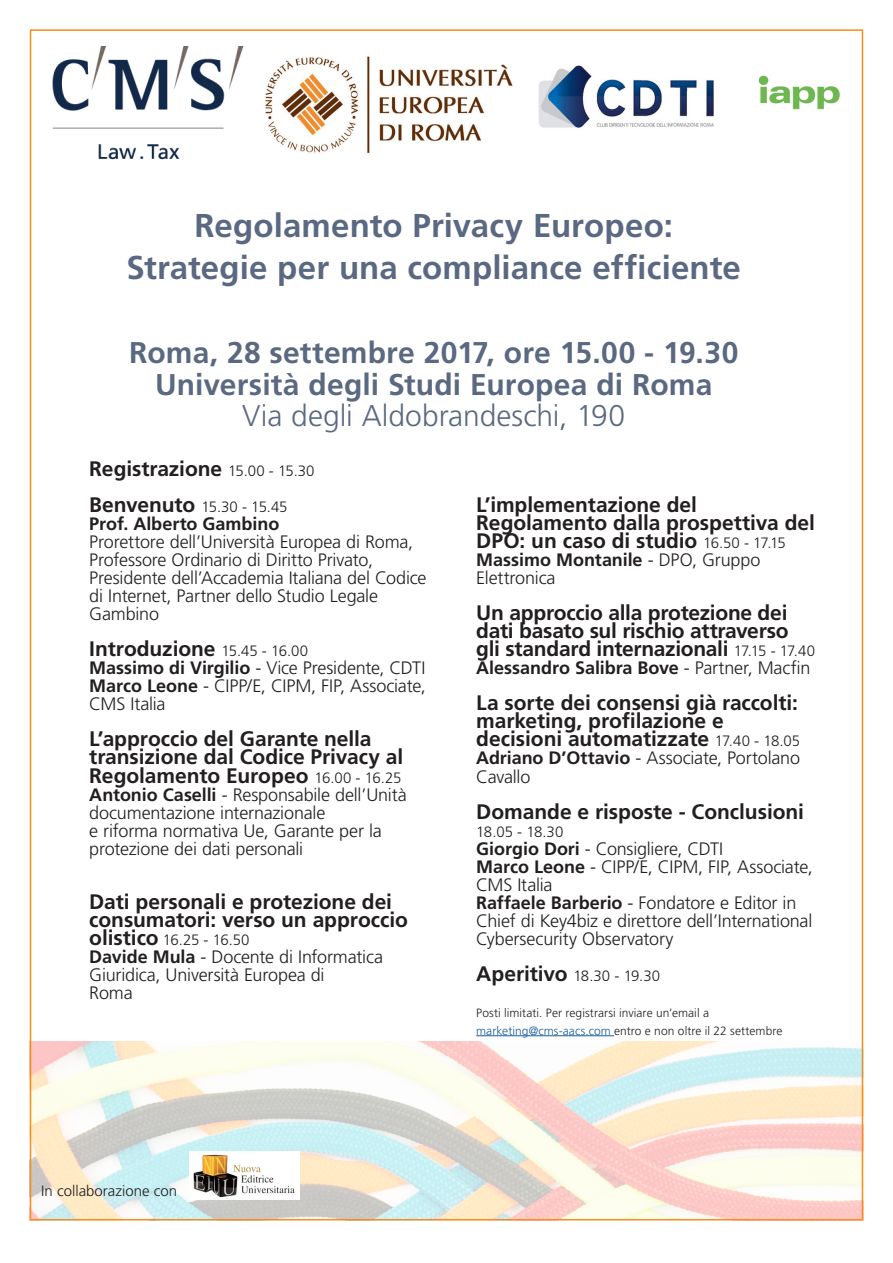
<style>
.page{position:relative;width:893px;height:1263px;background:#fff}
.page>*{position:absolute;margin:0;border:0;box-sizing:border-box;transform-origin:0 0}
._11_1_b_Title_headin{font:700 33px/42px "Frutiger LT Pro";letter-spacing:.005em;color:#5a6981;text-align:center}
._11_1_b_Title_headin-2{font:700 30px "Frutiger LT Pro";letter-spacing:.005em;color:#5a6981}
._11_1_b_Title_headin-3{font:300 30px "Frutiger LT Pro";letter-spacing:-.005em;color:#5a6981}
.t1{font:700 21px/18px "Frutiger LT Pro";letter-spacing:-.005em;color:#231f20}
.t2{font:300 18px/18px "Frutiger LT Pro";letter-spacing:-.01em;color:#231f20}
.t3{font:700 18px "Frutiger LT Pro";color:#231f20}
.t4{font:300 15px "Frutiger LT Pro";color:#231f20}
.t5{font:300 12px/18px "Frutiger LT Pro";letter-spacing:.005em;color:#231f20}
.s1{font-weight:300;font-size:15px}
.s2{font-weight:700;font-size:21px}
.s3{font-weight:700}
.s4{font-weight:300}
.s5{color:#175d9e}
</style>
<div class="page">
<img style="left:52px;top:46px;width:192px;height:114px">
<img style="left:265px;top:56px;width:248px;height:98px">
<img style="left:539px;top:65px;width:175px;height:63px">
<img style="left:758px;top:75px;width:82px;height:35px">
<img style="left:33px;top:1042px;width:827px;height:175px">
<hr style="left:476px;top:1035px;width:138px;height:1px;background:#175d9e">
<img style="left:190px;top:1151px;width:109px;height:48px">
<p class="_11_1_b_Title_headin" style="left:127px;top:205px;width:616px">Regolamento Privacy Europeo:<br>Strategie per una compliance efficiente</p>
<p class="_11_1_b_Title_headin-2" style="left:129px;top:335px;width:611px">Roma, 28 settembre 2017, ore 15.00 - 19.30</p>
<p class="_11_1_b_Title_headin-2" style="left:155px;top:367px;width:559px">Università degli Studi Europea di Roma</p>
<p class="_11_1_b_Title_headin-3" style="left:242px;top:399px;width:384px">Via degli Aldobrandeschi, 190</p>
<p class="t1" style="left:89px;top:460px;width:227px">Registrazione <span class="s1">15.00 - 15.30</span></p>
<p class="t4" style="left:89px;top:498px;width:200px"><span class="s2">Benvenuto</span> 15.30 - 15.45</p>
<p class="t3" style="left:89px;top:514px;width:192px">Prof. Alberto Gambino</p>
<p class="t2" style="left:89px;top:533px;width:339px">Prorettore dell’Università Europea di Roma, Professore Ordinario di Diritto Privato, Presidente dell’Accademia Italiana del Codice di Internet, Partner dello Studio Legale Gambino</p>
<p class="t1" style="left:89px;top:640px;width:220px">Introduzione <span class="s1">15.45 - 16.00</span></p>
<p class="t2" style="left:89px;top:659px;width:338px;text-align:justify"><span class="s3">Massimo di Virgilio</span> - Vice Presidente, CDTI <span class="s3">Marco Leone</span> - CIPP/E, CIPM, FIP, Associate, CMS Italia</p>
<p class="t1" style="left:89px;top:730px;width:315px">L’approccio del Garante nella transizione dal Codice Privacy al<br>Regolamento Europeo <span class="s1">16.00 - 16.25</span></p>
<p class="t2" style="left:89px;top:785px;width:319px"><span class="s3">Antonio Caselli</span> - Responsabile dell’Unità documentazione internazionale<br>e riforma normativa Ue, Garante per la protezione dei dati personali</p>
<p class="t1" style="left:89px;top:892px;width:320px">Dati personali e protezione dei consumatori: verso un approccio</p>
<p class="t4" style="left:89px;top:931px;width:162px"><span class="s2">olistico</span> 16.25 - 16.50</p>
<p class="t2" style="left:89px;top:947px;width:295px"><span class="s3">Davide Mula</span> - Docente di Informatica<br>Giuridica, Università Europea di<br>Roma</p>
<p class="t1" style="left:476px;top:496px;width:340px">L’implementazione del<br>Regolamento dalla prospettiva del<br>DPO: un caso di studio <span class="s1">16.50 - 17.15</span></p>
<p class="t2" style="left:476px;top:551px;width:286px"><span class="s3">Massimo Montanile</span> - DPO, Gruppo<br>Elettronica</p>
<p class="t1" style="left:476px;top:604px;width:340px">Un approccio alla protezione dei dati basato sul rischio attraverso gli standard internazionali <span class="s1">17.15 - 17.40</span></p>
<p class="t3" style="left:476px;top:658px;width:336px">Alessandro Salibra Bove <span class="s4">- Partner, Macfin</span></p>
<p class="t1" style="left:476px;top:694px;width:325px">La sorte dei consensi già raccolti: marketing, profilazione e decisioni automatizzate <span class="s1">17.40 - 18.05</span></p>
<p class="t2" style="left:476px;top:749px;width:325px"><span class="s3">Adriano D’Ottavio</span> - Associate, Portolano<br>Cavallo</p>
<p class="t1" style="left:476px;top:802px;width:329px">Domande e risposte - Conclusioni</p>
<p class="t4" style="left:476px;top:823px;width:89px">18.05 - 18.30</p>
<p class="t2" style="left:476px;top:839px;width:249px"><span class="s3">Giorgio Dori</span> - Consigliere, CDTI</p>
<p class="t2" style="left:476px;top:857px;width:338px"><span class="s3">Marco Leone</span> - CIPP/E, CIPM, FIP, Associate, CMS Italia<br><span class="s3">Raffaele Barberio</span> - Fondatore e Editor in Chief di Key4biz e direttore dell’International Cybersecurity Observatory</p>
<p class="t4" style="left:476px;top:967px;width:185px"><span class="s2">Aperitivo</span> 18.30 - 19.30</p>
<p class="t5" style="left:476px;top:1003px;width:308px">Posti limitati. Per registrarsi inviare un’email a <span class="s5">marketing@cms-aacs.com</span> entro e non oltre il 22 settembre</p>
<p class="t4" style="left:41px;top:1182px;width:137px">In collaborazione con</p>
</div>
